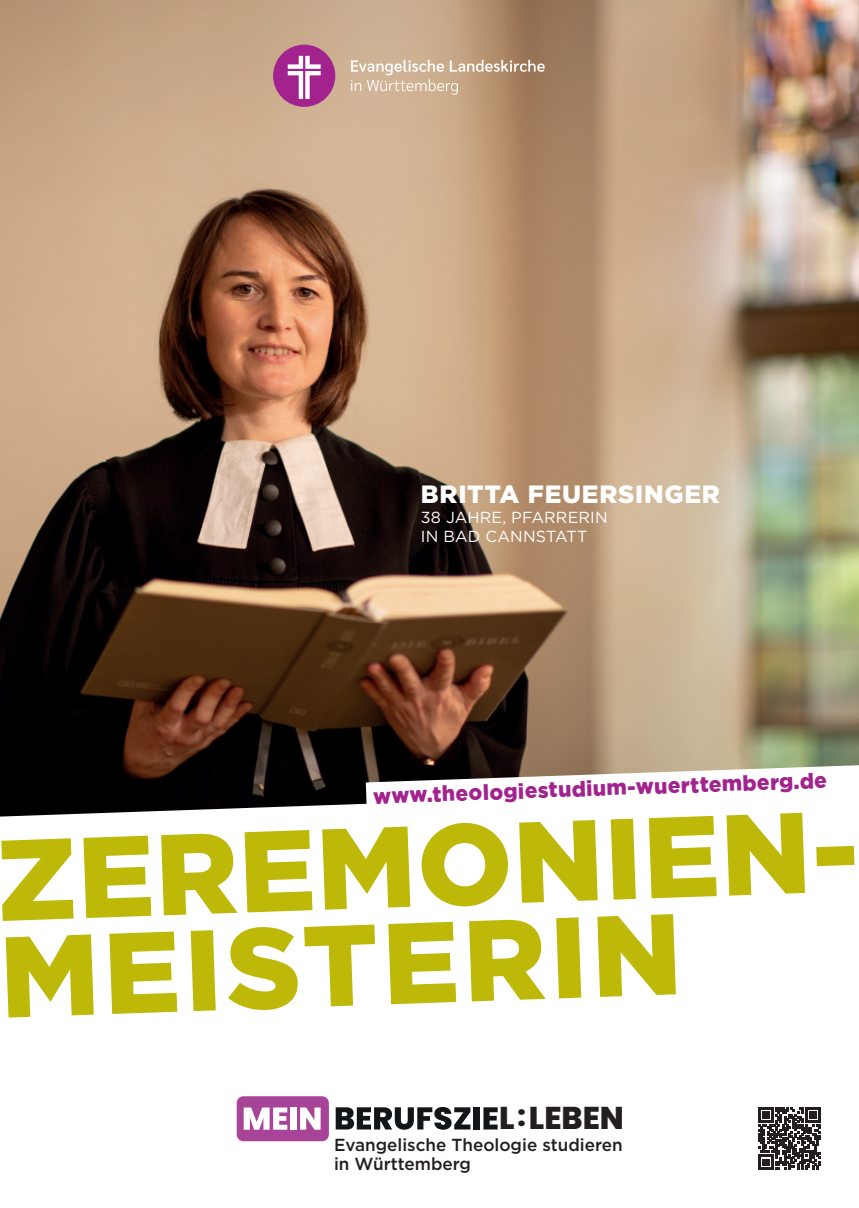
<style>
.page{position:relative;width:859px;height:1208px;background:#fff}
.page>*{position:absolute;margin:0;border:0;box-sizing:border-box;transform-origin:0 0}
.t1{font:900 114.6px/96.7px "Gotham";color:#beb809}
.t2{font:800 31.5px "Poppins";color:#231f20}
.t3{font:900 25px "Gotham";letter-spacing:.03em;color:#fff}
.t4{font:900 21.5px "Gotham";color:#a2238e}
.t5{font:500 17.4px/19px "Gotham";color:#231f20}
.t6{font:16px/19.2px "Gotham";letter-spacing:.01em;color:#fff}
.s1{font-size:28px}
</style>
<div class="page">
<img style="left:0;top:0;width:859px;height:786px">
<svg style="left:0;top:786px;width:366px;height:314px"></svg>
<svg style="left:366px;top:765px;width:493px;height:39px"></svg>
<div style="left:237px;top:1096px;width:92px;height:45px;background:#a84498;border-radius:7px"></div>
<svg style="left:244px;top:1107px;width:43px;height:22px"></svg>
<div style="left:290px;top:1107px;width:6px;height:22px;background:#fff"></div>
<svg style="left:300px;top:1107px;width:21px;height:22px"></svg>
<svg style="left:336px;top:1107px;width:134px;height:22px"></svg>
<div style="left:474px;top:1107px;width:6px;height:22px;background:#131619"></div>
<svg style="left:483px;top:1107px;width:15px;height:22px"></svg>
<div style="left:273px;top:45px;width:62px;height:62px;background:#a2238e;border-radius:50%"></div>
<svg style="left:288px;top:56px;width:33px;height:43px"></svg>
<svg style="left:351px;top:60px;width:194px;height:35px;background:#c9ad93"></svg>
<svg style="left:758px;top:1107px;width:62px;height:62px"></svg>
<h3 class="t3" style="left:421px;top:477px;width:300px">BRITTA FEUERSINGER</h3>
<p class="t6" style="left:421px;top:507px;width:188px">38 JAHRE, PFARRERIN<br>IN BAD CANNSTATT</p>
<p class="t4" style="left:373px;top:781px;width:455px;rotate:-2deg">www.theologiestudium-wuerttemberg.de</p>
<h1 class="t1" style="left:-5px;top:831px;width:874px;rotate:-2deg">ZEREMONIEN-<br>MEISTERIN</h1>
<h2 class="t2" style="left:499px;top:1100px;width:126px">L <span class="s1">:</span>LEBEN</h2>
<p class="t5" style="left:334px;top:1134px;width:290px">Evangelische Theologie studieren in Württemberg</p>
</div>
